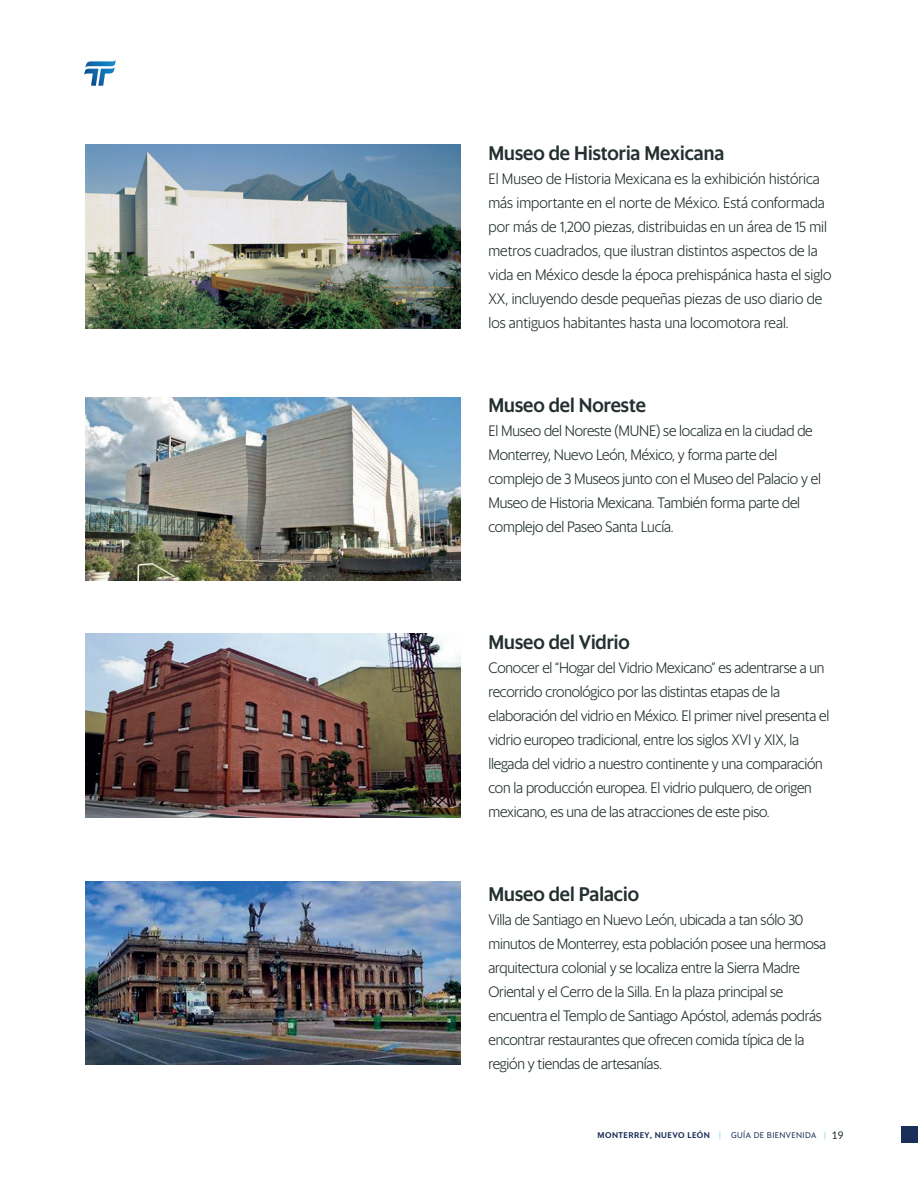
<style>
.page{position:relative;width:918px;height:1188px;background:#fff}
.page>*{position:absolute;margin:0;border:0;box-sizing:border-box;transform-origin:0 0}
.t1{font:500 19.5px "Sanomat Sans";color:#242f2f;scale:.95 1}
.t2{font:300 15px/24px "Sanomat Sans";letter-spacing:-.015em;color:#242f2f;scale:.95 1}
.t3{font:500 8.25px "Sanomat Sans";letter-spacing:.05em;color:#1b2e58}
.s1{font-weight:200;color:#1dafe5}
.s2{font-weight:400}
.s3{font-family:"Lato";font-weight:400;font-size:10.5px;color:#242f2f}
</style>
<div class="page">
<svg style="left:84px;top:60px;width:32px;height:26px"></svg>
<img style="left:85px;top:144px;width:376px;height:184px">
<img style="left:85px;top:397px;width:376px;height:184px">
<img style="left:85px;top:633px;width:376px;height:184px">
<img style="left:85px;top:881px;width:376px;height:184px">
<div style="left:901px;top:1126px;width:17px;height:17px;background:#1b2e58"></div>
<h1 class="t1" style="left:489px;top:138px;width:250px">Museo de Historia Mexicana</h1>
<p class="t2" style="left:489px;top:165px;width:363px">El Museo de Historia Mexicana es la exhibición histórica más importante en el norte de México. Está conformada por más de 1,200 piezas, distribuidas en un área de 15 mil metros cuadrados, que ilustran distintos aspectos de la vida en México desde la época prehispánica hasta el siglo XX, incluyendo desde pequeñas piezas de uso diario de los antiguos habitantes hasta una locomotora real.</p>
<h1 class="t1" style="left:489px;top:390px;width:167px">Museo del Noreste</h1>
<p class="t2" style="left:489px;top:417px;width:352px">El Museo del Noreste (MUNE) se localiza en la ciudad de Monterrey, Nuevo León, México, y forma parte del complejo de 3 Museos junto con el Museo del Palacio y el Museo de Historia Mexicana. También forma parte del complejo del Paseo Santa Lucía.</p>
<h1 class="t1" style="left:489px;top:627px;width:150px">Museo del Vidrio</h1>
<p class="t2" style="left:489px;top:654px;width:360px">Conocer el “Hogar del Vidrio Mexicano” es adentrarse a un recorrido cronológico por las distintas etapas de la elaboración del vidrio en México. El primer nivel presenta el vidrio europeo tradicional, entre los siglos XVI y XIX, la llegada del vidrio a nuestro continente y una comparación con la producción europea. El vidrio pulquero, de origen mexicano, es una de las atracciones de este piso.</p>
<h1 class="t1" style="left:489px;top:879px;width:160px">Museo del Palacio</h1>
<p class="t2" style="left:489px;top:906px;width:357px">Villa de Santiago en Nuevo León, ubicada a tan sólo 30 minutos de Monterrey, esta población posee una hermosa arquitectura colonial y se localiza entre la Sierra Madre Oriental y el Cerro de la Silla. En la plaza principal se encuentra el Templo de Santiago Apóstol, además podrás encontrar restaurantes que ofrecen comida típica de la región y tiendas de artesanías.</p>
<p class="t3" style="left:598px;top:1128px;width:247px">MONTERREY, NUEVO LEÓN <span class="s1">|</span> <span class="s2">GUÍA DE BIENVENIDA</span> <span class="s1">|</span> <span class="s3">19</span></p>
</div>
